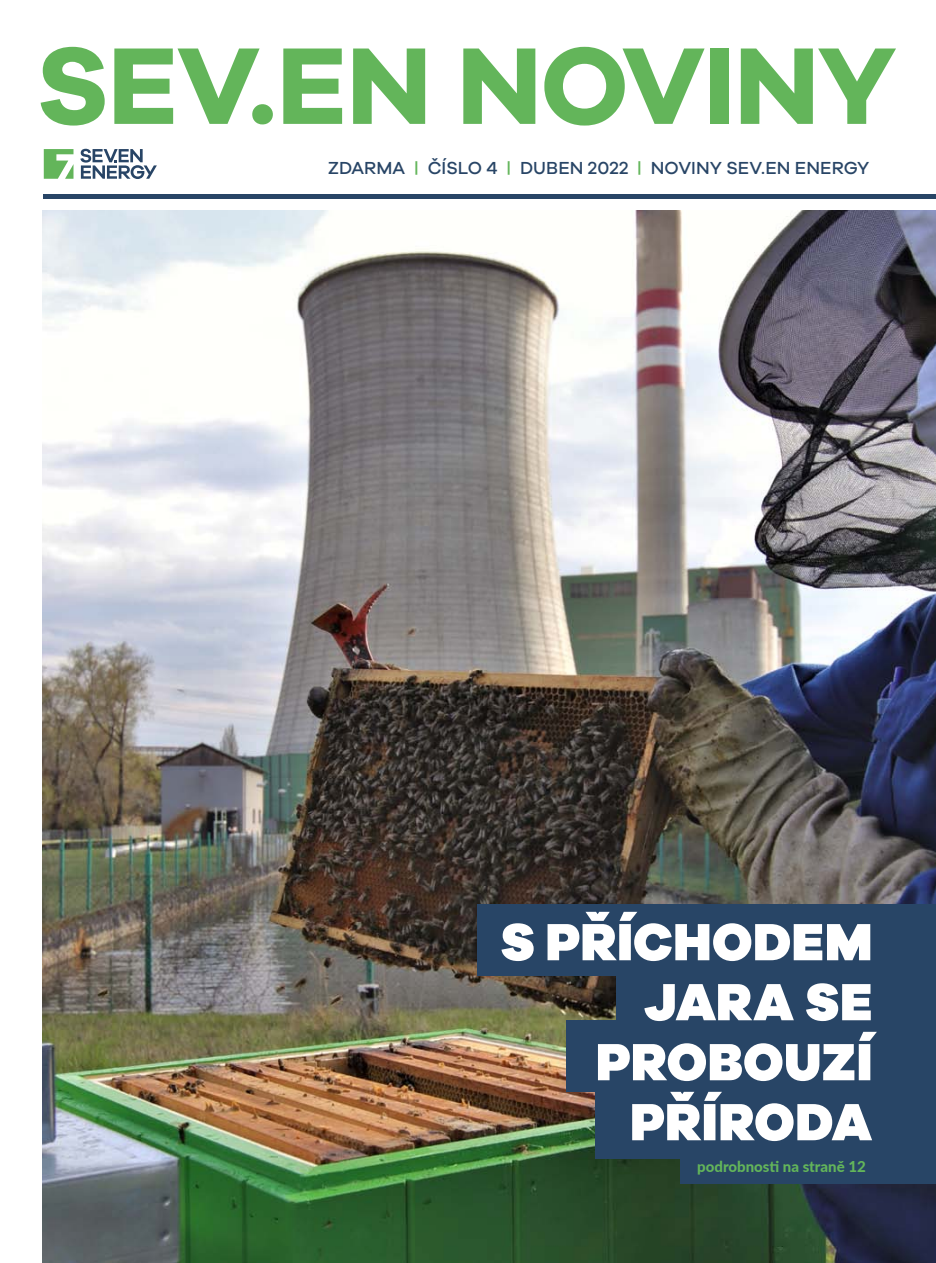
<style>
.page{position:relative;width:936px;height:1263px;background:#fff}
.page>*{position:absolute;margin:0;border:0;box-sizing:border-box;transform-origin:0 0}
.t1{font:700 112.5px "Galano Grotesque";letter-spacing:-.015em;color:#63b55a}
.t2{font:900 54px/60px "Galano Grotesque";letter-spacing:.01em;color:#fff;text-align:right}
.t3{font:500 18px "Galano Grotesque";color:#284566}
.t4{font:800 15px "Lato";color:#63b55a}
.s1{color:#63b55a}
</style>
<div class="page">
<img style="left:43px;top:211px;width:892px;height:1052px">
<div style="left:680px;top:1104px;width:255px;height:80px;background:#284566"></div>
<div style="left:596px;top:1087px;width:339px;height:71px;background:#284566"></div>
<div style="left:43px;top:194px;width:892px;height:5px;background:#284566"></div>
<svg style="left:44px;top:149px;width:29px;height:30px"></svg>
<svg style="left:80px;top:149px;width:77px;height:30px"></svg>
<div style="left:566px;top:1020px;width:369px;height:71px;background:#284566"></div>
<div style="left:617px;top:964px;width:318px;height:71px;background:#284566"></div>
<div style="left:477px;top:904px;width:458px;height:72px;background:#284566"></div>
<h1 class="t1" style="left:36px;top:16px;width:861px">SEV.EN NOVINY</h1>
<p class="t3" style="left:328px;top:157px;width:542px">ZDARMA <span class="s1">|</span> ČÍSLO 4 <span class="s1">|</span> DUBEN 2022 <span class="s1">|</span> NOVINY SEV.EN ENERGY</p>
<h2 class="t2" style="left:500px;top:910px;width:373px">S PŘÍCHODEM<br>JARA SE<br>PROBOUZÍ<br>PŘÍRODA</h2>
<p class="t4" style="left:697px;top:1155px;width:170px">podrobnosti na straně 12</p>
</div>
